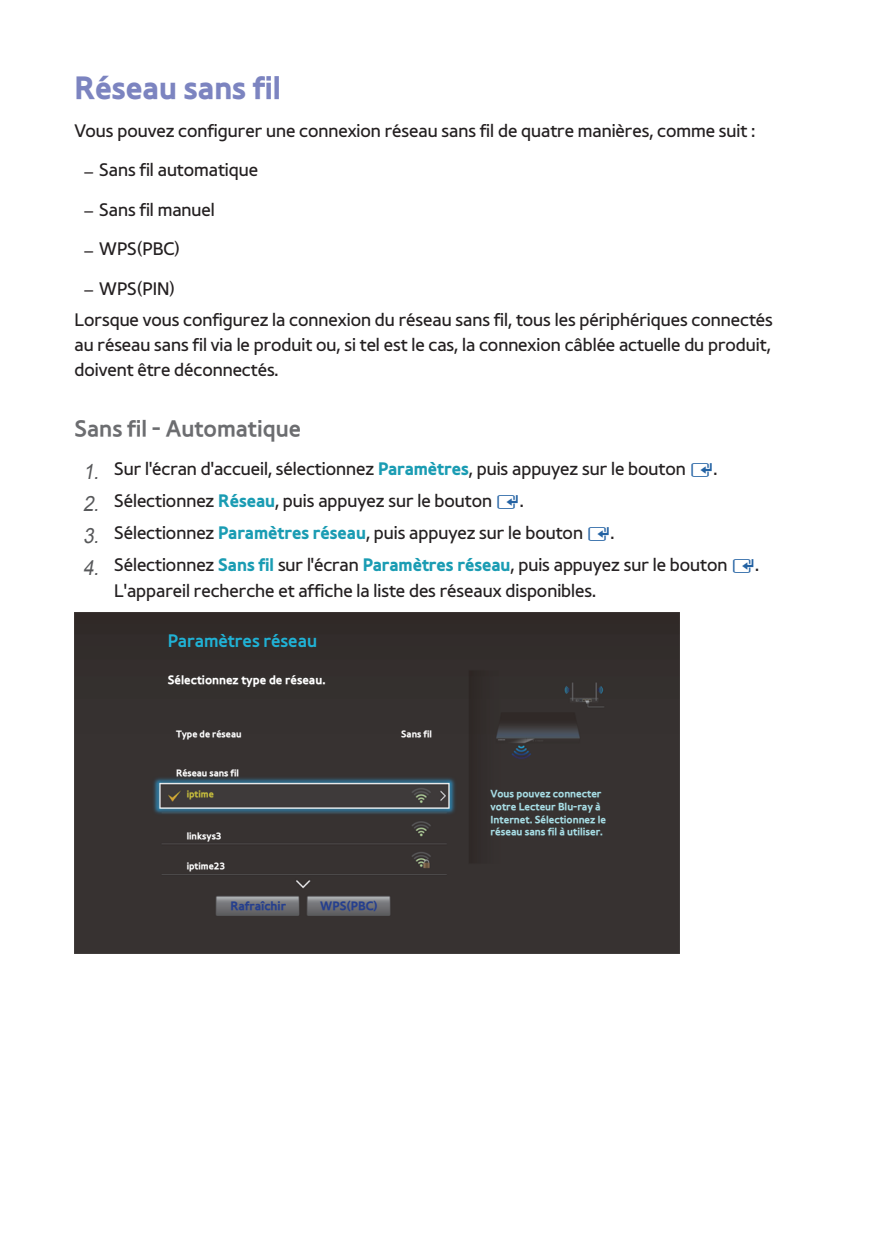
<style>
.page{position:relative;width:874px;height:1241px;background:#fff}
.page>*{position:absolute;margin:0;border:0;box-sizing:border-box;transform-origin:0 0}
.t1{font:31.5px "Samsung SVD Bold";color:#7c84c0}
.t2{font:22.75px "Samsung SVD Medium";color:#6c6d70}
.t3{font:17.5px/31.8px "Samsung SVD Light";color:#231f20}
.t4{font:17.5px "Samsung SVD Medium";color:#20b2d5}
.t5{font:12.25px "Samsung SVD Bold";color:#fff}
.t6{font:12.25px "Samsung SVD Bold";color:#253f8e}
.t7{font:10.5px/12.6px "Samsung SVD Bold";color:#a6dce4}
.t8{font:9.62px "Samsung SVD Bold";color:#fff}
.t9{font:9.62px "Samsung SVD Bold";color:#c9c03d}
.s1{font-family:"Arial";font-size:15.75px}
.s2{font-family:"Arial";font-style:italic;font-size:21px;color:#57585a}
.s3{font-family:"Samsung SVD Bold";color:#1a9cb3}
</style>
<div class="page">
<img style="left:74px;top:612px;width:605px;height:340px">
<h1 class="t1" style="left:74px;top:62px;width:208px">Réseau sans fil</h1>
<p class="t3" style="left:74px;top:114px;width:682px">Vous pouvez configurer une connexion réseau sans fil de quatre manières, comme suit :</p>
<p class="t3" style="left:84px;top:153px;width:175px"><span class="s1">–</span> Sans fil automatique</p>
<p class="t3" style="left:84px;top:192px;width:132px"><span class="s1">–</span> Sans fil manuel</p>
<p class="t3" style="left:84px;top:232px;width:97px"><span class="s1">–</span> WPS(PBC)</p>
<p class="t3" style="left:74px;top:271px;width:699px;text-indent:10px"><span class="s1">–</span> WPS(PIN)<br>Lorsque vous configurez la connexion du réseau sans fil, tous les périphériques connectés</p>
<p class="t3" style="left:74px;top:331px;width:697px;line-height:24.5px">au réseau sans fil via le produit ou, si tel est le cas, la connexion câblée actuelle du produit, doivent être déconnectés.</p>
<h2 class="t2" style="left:74px;top:410px;width:228px">Sans fil - Automatique</h2>
<p class="t3" style="left:83px;top:452px;width:604px"><span class="s2">1.</span> Sur l'écran d'accueil, sélectionnez <span class="s3">Paramètres</span>, puis appuyez sur le bouton</p>
<p class="t3" style="left:713px;top:452px;width:5px">.</p>
<p class="t3" style="left:83px;top:484px;width:410px"><span class="s2">2.</span> Sélectionnez <span class="s3">Réseau</span>, puis appuyez sur le bouton</p>
<p class="t3" style="left:519px;top:484px;width:5px">.</p>
<p class="t3" style="left:83px;top:516px;width:501px"><span class="s2">3.</span> Sélectionnez <span class="s3">Paramètres réseau</span>, puis appuyez sur le bouton</p>
<p class="t3" style="left:610px;top:516px;width:5px">.</p>
<p class="t3" style="left:83px;top:548px;width:645px"><span class="s2">4.</span> Sélectionnez <span class="s3">Sans fil</span> sur l'écran <span class="s3">Paramètres réseau</span>, puis appuyez sur le bouton</p>
<p class="t3" style="left:754px;top:548px;width:5px">.</p>
<p class="t3" style="left:114px;top:574px;width:483px">L'appareil recherche et affiche la liste des réseaux disponibles.</p>
<p class="t4" style="left:168px;top:626px;width:151px">Paramètres réseau</p>
<p class="t5" style="left:168px;top:669px;width:159px">Sélectionnez type de réseau.</p>
<p class="t8" style="left:176px;top:726px;width:67px">Type de réseau</p>
<p class="t8" style="left:401px;top:726px;width:32px">Sans fil</p>
<p class="t8" style="left:176px;top:764px;width:65px">Réseau sans fil</p>
<p class="t9" style="left:187px;top:785px;width:29px">iptime</p>
<p class="t7" style="left:490px;top:787px;width:117px">Vous pouvez connecter votre Lecteur Blu-ray à<br>Internet. Sélectionnez le réseau sans fil à utiliser.</p>
<p class="t8" style="left:187px;top:827px;width:36px">linksys3</p>
<p class="t8" style="left:187px;top:857px;width:40px">iptime23</p>
<p class="t6" style="left:230px;top:895px;width:57px">Rafraîchir</p>
<p class="t6" style="left:320px;top:895px;width:59px">WPS(PBC)</p>
</div>
